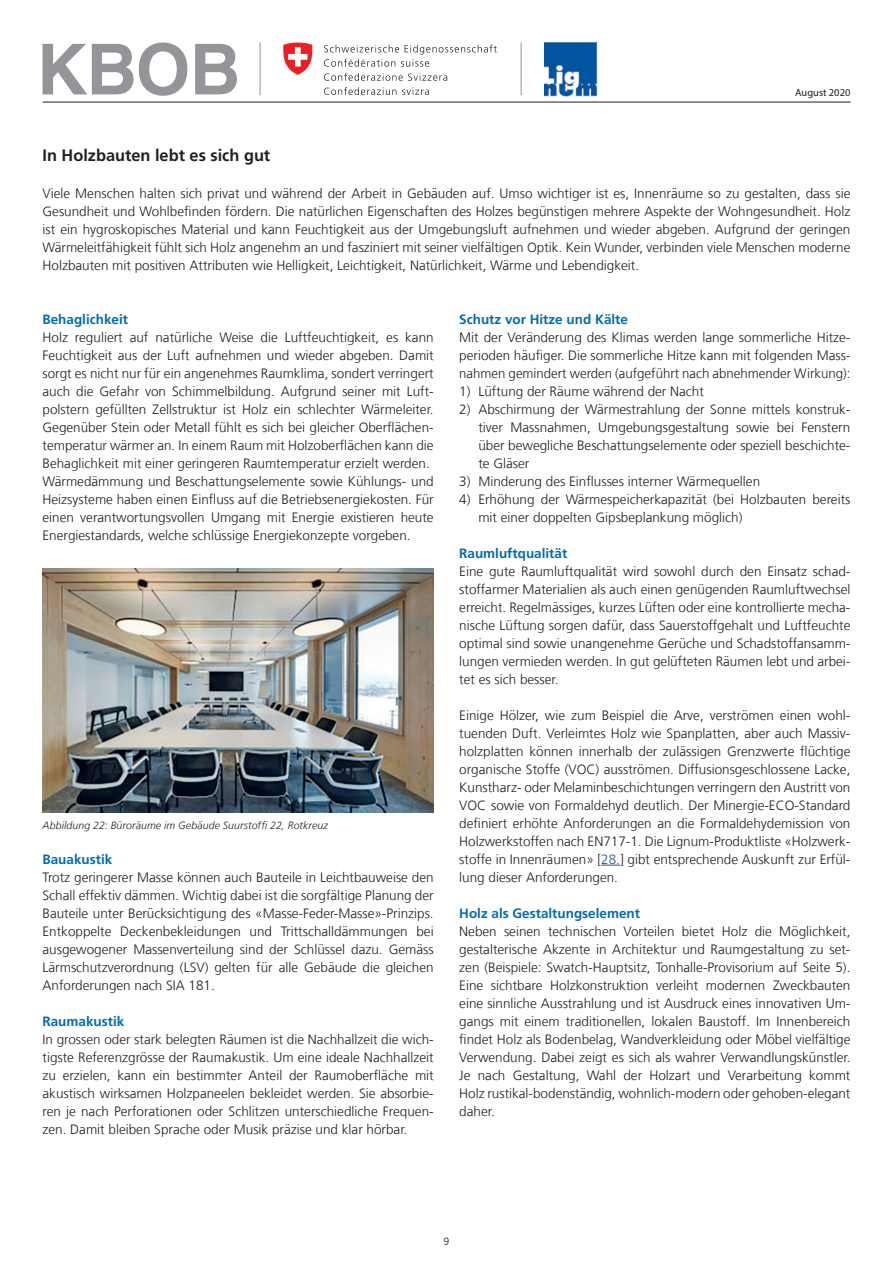
<style>
.page{position:relative;width:893px;height:1263px;background:#fff}
.page>*{position:absolute;margin:0;border:0;box-sizing:border-box;transform-origin:0 0}
.t1{font:700 16.5px "Frutiger LT Com";color:#231f20}
.t2{font:300 13.5px/18px "Frutiger LT Com";color:#231f20;text-align:justify}
.t3{font:700 13.5px "Frutiger LT Com";color:#006bb6}
.t4{font:italic 300 10.5px "Frutiger LT Com";letter-spacing:.01em;color:#231f20}
.t5{font:10.5px "Myriad Pro";color:#231f20}
.t6{font:300 10.5px "Frutiger LT Com";color:#231f20}
.s1{color:#2056a6}
</style>
<div class="page">
<hr style="left:43px;top:102px;width:807px;height:1px;background:#231f20">
<svg style="left:43px;top:43px;width:144px;height:53px"></svg>
<svg style="left:195px;top:44px;width:42px;height:50px"></svg>
<img style="left:544px;top:43px;width:54px;height:54px">
<svg style="left:324px;top:45px;width:173px;height:22px"></svg>
<svg style="left:324px;top:73px;width:123px;height:8px"></svg>
<svg style="left:324px;top:87px;width:72px;height:8px"></svg>
<svg style="left:402px;top:87px;width:27px;height:8px"></svg>
<svg style="left:283px;top:43px;width:30px;height:32px"></svg>
<hr style="left:260px;top:43px;width:1px;height:52px;background:#939598">
<hr style="left:521px;top:43px;width:1px;height:52px;background:#939598">
<svg style="left:601px;top:865px;width:19px;height:1px"></svg>
<img style="left:43px;top:568px;width:391px;height:245px">
<p class="t5" style="left:795px;top:86px;width:57px">August 2020</p>
<p class="t1" style="left:43px;top:146px;width:229px">In Holzbauten lebt es sich gut</p>
<p class="t2" style="left:43px;top:184px;width:809px">Viele Menschen halten sich privat und während der Arbeit in Gebäuden auf. Umso wichtiger ist es, Innenräume so zu gestalten, dass sie Gesundheit und Wohlbefinden fördern. Die natürlichen Eigenschaften des Holzes begünstigen mehrere Aspekte der Wohngesundheit. Holz ist ein hygroskopisches Material und kann Feuchtigkeit aus der Umgebungsluft aufnehmen und wieder abgeben. Aufgrund der geringen Wärmeleitfähigkeit fühlt sich Holz angenehm an und fasziniert mit seiner vielfältigen Optik. Kein Wunder, verbinden viele Menschen moderne Holzbauten mit positiven Attributen wie Helligkeit, Leichtigkeit, Natürlichkeit, Wärme und Lebendigkeit.</p>
<p class="t3" style="left:43px;top:311px;width:87px">Behaglichkeit</p>
<p class="t2" style="left:43px;top:328px;width:393px;text-align:left">Holz reguliert auf natürliche Weise die Luftfeuchtigkeit, es kann Feuchtigkeit aus der Luft aufnehmen und wieder abgeben. Damit sorgt es nicht nur für ein angenehmes Raumklima, sondert verringert auch die Gefahr von Schimmelbildung. Aufgrund seiner mit Luft&shy;polstern gefüllten Zellstruktur ist Holz ein schlechter Wärmeleiter.<br>Gegenüber Stein oder Metall fühlt es sich bei gleicher Oberflächen&shy;temperatur wärmer an. In einem Raum mit Holzoberflächen kann die Behaglichkeit mit einer geringeren Raumtemperatur erzielt werden.<br>Wärmedämmung und Beschattungselemente sowie Kühlungs- und Heizsysteme haben einen Einfluss auf die Betriebsenergiekosten. Für einen verantwortungsvollen Umgang mit Energie existieren heute Energiestandards, welche schlüssige Energiekonzepte vorgeben.</p>
<p class="t4" style="left:43px;top:819px;width:287px">Abbildung 22: Büroräume im Gebäude Suurstoffi 22, Rotkreuz</p>
<p class="t3" style="left:43px;top:851px;width:71px">Bauakustik</p>
<p class="t2" style="left:43px;top:868px;width:393px">Trotz geringerer Masse können auch Bauteile in Leichtbauweise den Schall effektiv dämmen. Wichtig dabei ist die sorgfältige Planung der Bauteile unter Berücksichtigung des «Masse-Feder-Masse»-Prinzips.<br>Entkoppelte Deckenbekleidungen und Trittschalldämmungen bei ausgewogener Massenverteilung sind der Schlüssel dazu. Gemäss Lärmschutzverordnung (LSV) gelten für alle Gebäude die gleichen Anforderungen nach SIA 181.</p>
<p class="t3" style="left:43px;top:1013px;width:83px">Raumakustik</p>
<p class="t2" style="left:43px;top:1030px;width:393px">In grossen oder stark belegten Räumen ist die Nachhallzeit die wich&shy;tigste Referenzgrösse der Raumakustik. Um eine ideale Nachhallzeit zu erzielen, kann ein bestimmter Anteil der Raumoberfläche mit akustisch wirksamen Holzpaneelen bekleidet werden. Sie absorbie&shy;ren je nach Perforationen oder Schlitzen unterschiedliche Frequen&shy;zen. Damit bleiben Sprache oder Musik präzise und klar hörbar.</p>
<p class="t3" style="left:459px;top:311px;width:170px">Schutz vor Hitze und Kälte</p>
<p class="t2" style="left:459px;top:328px;width:393px">Mit der Veränderung des Klimas werden lange sommerliche Hitze&shy;perioden häufiger. Die sommerliche Hitze kann mit folgenden Mass&shy;nahmen gemindert werden (aufgeführt nach abnehmender Wirkung):</p>
<p class="t2" style="left:459px;top:382px;width:246px">1) Lüftung der Räume während der Nacht</p>
<p class="t2" style="left:478px;top:400px;width:374px;text-indent:-19px">2) Abschirmung der Wärmestrahlung der Sonne mittels konstruk&shy;tiver Massnahmen, Umgebungsgestaltung sowie bei Fenstern über bewegliche Beschattungselemente oder speziell beschichte&shy;te Gläser</p>
<p class="t2" style="left:459px;top:472px;width:302px">3) Minderung des Einflusses interner Wärmequellen</p>
<p class="t2" style="left:478px;top:490px;width:374px;text-indent:-19px">4) Erhöhung der Wärmespeicherkapazität (bei Holzbauten bereits mit einer doppelten Gipsbeplankung möglich)</p>
<p class="t3" style="left:459px;top:545px;width:110px">Raumluftqualität</p>
<p class="t2" style="left:459px;top:562px;width:393px">Eine gute Raumluftqualität wird sowohl durch den Einsatz schad&shy;stoffarmer Materialien als auch einen genügenden Raumluftwechsel erreicht. Regelmässiges, kurzes Lüften oder eine kontrollierte mecha&shy;nische Lüftung sorgen dafür, dass Sauerstoffgehalt und Luftfeuchte optimal sind sowie unangenehme Gerüche und Schadstoffansamm&shy;lungen vermieden werden. In gut gelüfteten Räumen lebt und arbei&shy;tet es sich besser.</p>
<p class="t2" style="left:459px;top:706px;width:393px">Einige Hölzer, wie zum Beispiel die Arve, verströmen einen wohl&shy;tuenden Duft. Verleimtes Holz wie Spanplatten, aber auch Massiv&shy;holzplatten können innerhalb der zulässigen Grenzwerte flüchtige organische Stoffe (VOC) ausströmen. Diffusionsgeschlossene Lacke, Kunstharz- oder Melaminbeschichtungen verringern den Austritt von VOC sowie von Formaldehyd deutlich. Der Minergie-ECO-Standard definiert erhöhte Anforderungen an die Formaldehydemission von Holzwerkstoffen nach EN717-1. Die Lignum-Produktliste «Holzwerk&shy;stoffe in Innenräumen» [<span class="s1">28.</span>] gibt entsprechende Auskunft zur Erfül&shy;lung dieser Anforderungen.</p>
<p class="t3" style="left:459px;top:905px;width:182px">Holz als Gestaltungselement</p>
<p class="t2" style="left:459px;top:922px;width:393px">Neben seinen technischen Vorteilen bietet Holz die Möglichkeit, gestalterische Akzente in Architektur und Raumgestaltung zu set&shy;zen (Beispiele: Swatch-Hauptsitz, Tonhalle-Provisorium auf Seite 5).<br>Eine sichtbare Holzkonstruktion verleiht modernen Zweckbauten eine sinnliche Ausstrahlung und ist Ausdruck eines innovativen Um&shy;gangs mit einem traditionellen, lokalen Baustoff. Im Innenbereich findet Holz als Bodenbelag, Wandverkleidung oder Möbel vielfältige Verwendung. Dabei zeigt es sich als wahrer Verwandlungskünstler.<br>Je nach Gestaltung, Wahl der Holzart und Verarbeitung kommt Holz rustikal-bodenständig, wohnlich-modern oder gehoben-elegant daher.</p>
<p class="t6" style="left:444px;top:1235px;width:7px">9</p>
</div>
